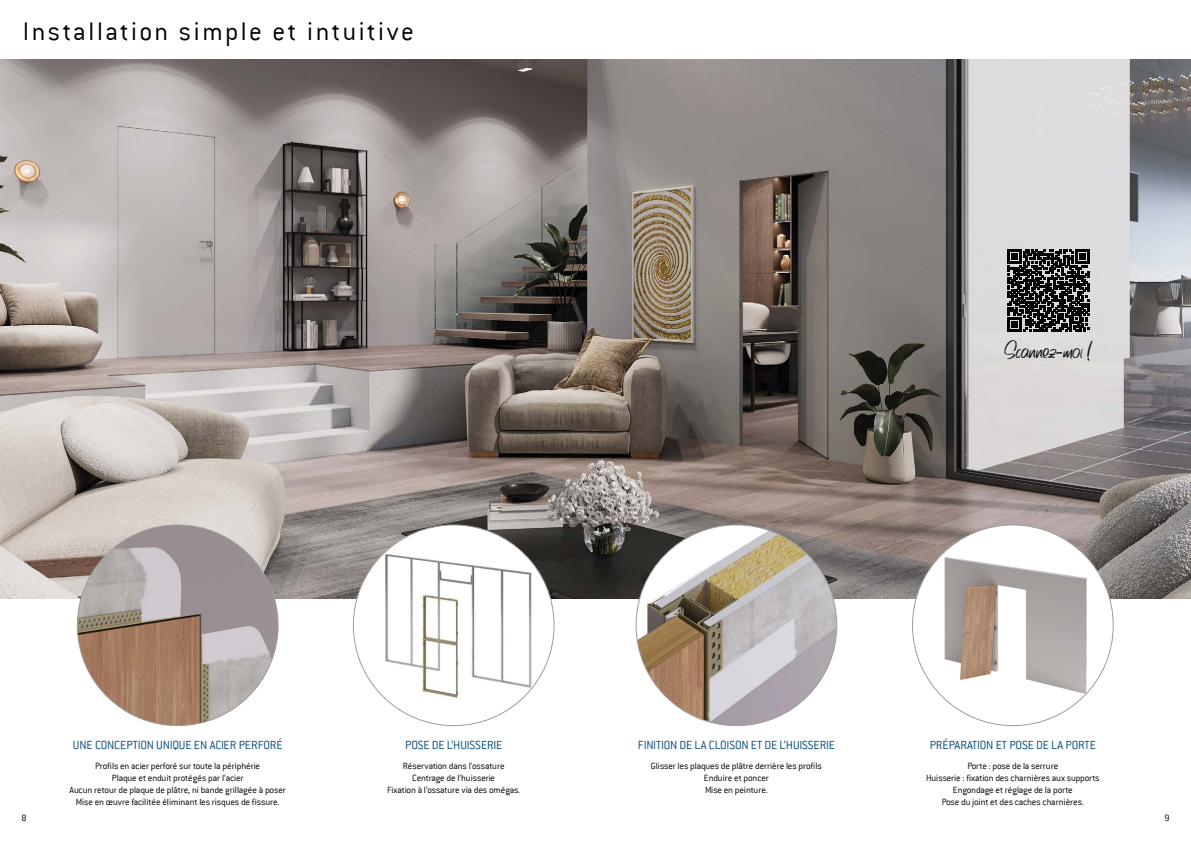
<style>
.page{position:relative;width:1191px;height:842px;background:#fff}
.page>*{position:absolute;margin:0;border:0;box-sizing:border-box;transform-origin:0 0}
.t1{font:300 28px "Conduit ITC";letter-spacing:.085em;color:#000}
.t2{font:14.7px "Bonitto";color:#000}
.t3{font:300 13px "Conduit ITC";letter-spacing:-.01em;color:#064c7c}
.t4{font:300 10px/12px "Conduit ITC";letter-spacing:-.01em;color:#000;text-align:center}
</style>
<div class="page">
<img style="left:0;top:60px;width:1191px;height:538px">
<img style="left:77px;top:525px;width:201px;height:201px;border-radius:100px">
<img style="left:636px;top:525px;width:200px;height:201px;border-radius:100px">
<div style="left:353px;top:525px;width:201px;height:201px;background:#fff;border-radius:50%"></div>
<img style="left:353px;top:547px;width:201px;height:163px">
<div style="left:912px;top:525px;width:201px;height:201px;background:#fff;border-radius:50%"></div>
<img style="left:912px;top:548px;width:200px;height:153px">
<svg style="left:1007px;top:250px;width:82px;height:82px;background:#383838"></svg>
<h1 class="t1" style="left:23px;top:16px;width:393px">Installation simple et intuitive</h1>
<h2 class="t2" style="left:1004px;top:339px;width:90px">Scannez-moi !</h2>
<h3 class="t3" style="left:73px;top:738px;width:211px">UNE CONCEPTION UNIQUE EN ACIER PERFORÉ</h3>
<p class="t4" style="left:70px;top:760px;width:218px">Profils en acier perforé sur toute la périphérie<br>Plaque et enduit protégés par l’acier<br>Aucun retour de plaque de plâtre, ni bande grillagée à poser Mise en œuvre facilitée éliminant les risques de fissure.</p>
<h3 class="t3" style="left:405px;top:738px;width:99px">POSE DE L’HUISSERIE</h3>
<p class="t4" style="left:387px;top:760px;width:135px">Réservation dans l’ossature<br>Centrage de l’huisserie<br>Fixation à l’ossature via des omégas.</p>
<h3 class="t3" style="left:638px;top:738px;width:198px">FINITION DE LA CLOISON ET DE L’HUISSERIE</h3>
<p class="t4" style="left:651px;top:760px;width:172px">Glisser les plaques de plâtre derrière les profils<br>Enduire et poncer<br>Mise en peinture.</p>
<h3 class="t3" style="left:929px;top:738px;width:168px">PRÉPARATION ET POSE DE LA PORTE</h3>
<p class="t4" style="left:926px;top:760px;width:175px">Porte : pose de la serrure<br>Huisserie : fixation des charnières aux supports Engondage et réglage de la porte<br>Pose du joint et des caches charnières.</p>
<p class="t4" style="left:21px;top:811px;width:7px">8</p>
<p class="t4" style="left:1164px;top:811px;width:7px">9</p>
</div>
